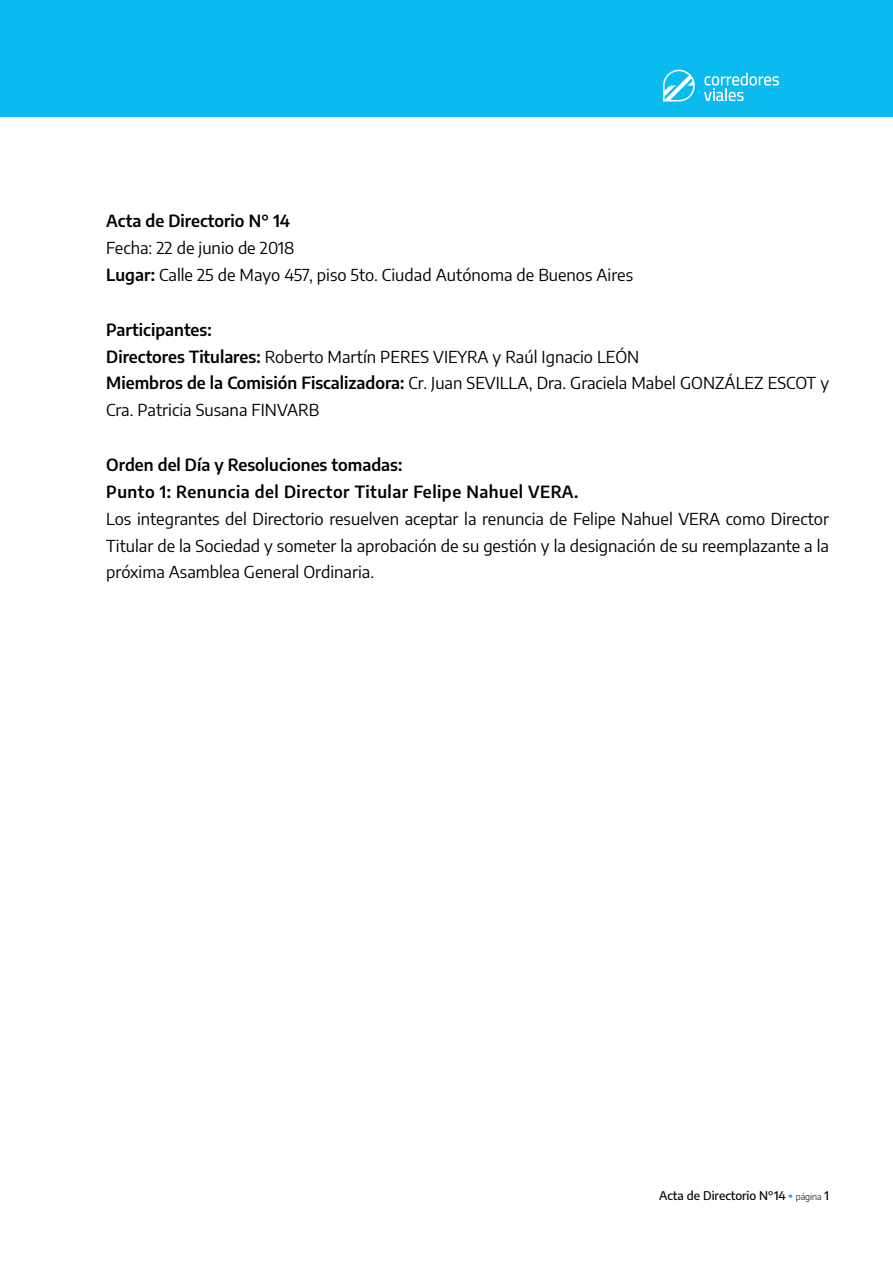
<style>
.page{position:relative;width:893px;height:1263px;background:#fff}
.page>*{position:absolute;margin:0;border:0;box-sizing:border-box;transform-origin:0 0}
.t1{font:16.5px/27px "Encode Sans";color:#000}
.t2{font:600 16.5px/27px "Encode Sans";letter-spacing:.025em;color:#000}
.t3{font:600 16.5px "Encode Sans";letter-spacing:.005em;color:#000}
.t4{font:500 12px "Encode Sans";color:#000}
.s1{font-weight:600}
.s2{font-weight:900;font-size:13.5px;color:#0bbbef}
.s3{font-weight:300;font-size:9px}
</style>
<div class="page">
<div style="left:0;top:0;width:893px;height:117px;background:#0bbbef"></div>
<svg style="left:704px;top:73px;width:75px;height:28px"></svg>
<svg style="left:663px;top:70px;width:32px;height:31px"></svg>
<p class="t3" style="left:106px;top:209px;width:185px">Acta de Directorio N° 14</p>
<p class="t1" style="left:106px;top:234px;width:528px">Fecha: 22 de junio de 2018<br><span class="s1">Lugar:</span> Calle 25 de Mayo 457, piso 5to. Ciudad Autónoma de Buenos Aires</p>
<p class="t1" style="left:106px;top:315px;width:724px"><span class="s1">Participantes:<br>Directores Titulares:</span> Roberto Martín PERES VIEYRA y Raúl Ignacio LEÓN<br><span class="s1">Miembros de la Comisión Fiscalizadora:</span> Cr. Juan SEVILLA, Dra. Graciela Mabel GONZÁLEZ ESCOT y Cra. Patricia Susana FINVARB</p>
<p class="t2" style="left:106px;top:450px;width:474px">Orden del Día y Resoluciones tomadas:<br>Punto 1: Renuncia del Director Titular Felipe Nahuel VERA.</p>
<p class="t1" style="left:106px;top:504px;width:724px;text-align:justify">Los integrantes del Directorio resuelven aceptar la renuncia de Felipe Nahuel VERA como Director Titular de la Sociedad y someter la aprobación de su gestión y la designación de su reemplazante a la próxima Asamblea General Ordinaria.</p>
<p class="t4" style="left:659px;top:1187px;width:171px">Acta de Directorio N°14 <span class="s2">·</span> <span class="s3">página</span> 1</p>
</div>
